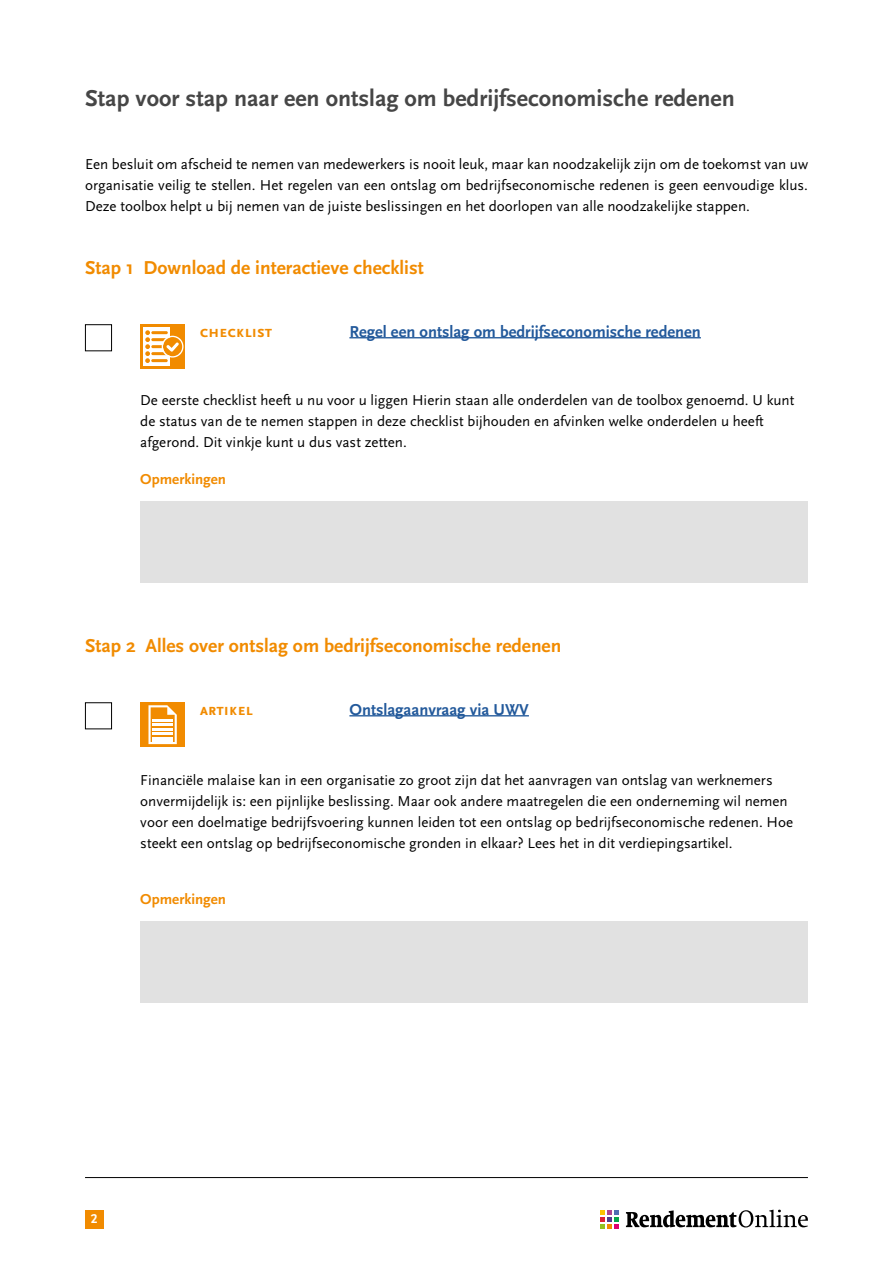
<style>
.page{position:relative;width:893px;height:1263px;background:#fff}
.page>*{position:absolute;margin:0;border:0;box-sizing:border-box;transform-origin:0 0}
.t1{font:700 24px "Scala Sans OT";color:#464646}
.t2{font:700 19.5px "Scala Sans OT";color:#f18b00}
.t3{font:700 16.5px "Scala Sans OT";color:#22599b}
.t4{font:700 16.5px "Scala Sans OT";color:#f18b00}
.t5{font:15px/21px "Scala Sans OT";color:#000}
.t6{font:700 15px "Scala Sans OT";color:#f18b00}
.t7{font:700 13.5px "Scala Sans OT";color:#fff}
</style>
<div class="page">
<hr style="left:85px;top:1177px;width:723px;height:1px;background:#000">
<div style="left:85px;top:1210px;width:18px;height:18px;background:#f18b00"></div>
<svg style="left:626px;top:1209px;width:182px;height:18px"></svg>
<svg style="left:601px;top:1210px;width:18px;height:19px"></svg>
<hr style="left:349px;top:337px;width:352px;height:1px;background:#22599b">
<hr style="left:349px;top:715px;width:180px;height:1px;background:#22599b">
<div style="left:140px;top:501px;width:668px;height:81px;background:#e1e1e1"></div>
<div style="left:140px;top:921px;width:668px;height:81px;background:#e1e1e1"></div>
<div style="left:85px;top:324px;width:27px;height:27px;border:1px solid #000"></div>
<div style="left:140px;top:324px;width:45px;height:45px;background:#f18b00"></div>
<div style="left:143px;top:327px;width:27px;height:39px;background:#fff"></div>
<hr style="left:151px;top:331px;width:17px;height:3px;background:#f18b00;border-radius:2px">
<hr style="left:151px;top:338px;width:17px;height:3px;background:#f18b00;border-radius:2px">
<hr style="left:151px;top:345px;width:17px;height:3px;background:#f18b00;border-radius:2px">
<hr style="left:151px;top:352px;width:17px;height:3px;background:#f18b00;border-radius:2px">
<hr style="left:151px;top:359px;width:17px;height:3px;background:#f18b00;border-radius:2px">
<svg style="left:145px;top:330px;width:5px;height:33px"></svg>
<svg style="left:162px;top:336px;width:22px;height:22px"></svg>
<div style="left:85px;top:702px;width:27px;height:27px;border:1px solid #000"></div>
<div style="left:140px;top:702px;width:45px;height:45px;background:#f18b00"></div>
<svg style="left:148px;top:705px;width:29px;height:39px"></svg>
<hr style="left:153px;top:733px;width:20px;height:2px;background:#fff">
<hr style="left:153px;top:724px;width:20px;height:2px;background:#fff">
<hr style="left:153px;top:728px;width:20px;height:2px;background:#fff">
<hr style="left:153px;top:719px;width:20px;height:2px;background:#fff">
<div style="left:153px;top:737px;width:20px;height:5px;background:#fff"></div>
<h1 class="t1" style="left:85px;top:85px;width:651px">Stap voor stap naar een ontslag om bedrijfseconomische redenen</h1>
<p class="t5" style="left:85px;top:154px;width:724px;text-align:justify">Een besluit om afscheid te nemen van medewerkers is nooit leuk, maar kan noodzakelijk zijn om de toekomst van uw organisatie veilig te stellen. Het regelen van een ontslag om bedrijfseconomische redenen is geen eenvoudige klus.<br>Deze toolbox helpt u bij nemen van de juiste beslissingen en het doorlopen van alle noodzakelijke stappen.</p>
<h2 class="t2" style="left:85px;top:257px;width:340px">Stap 1 Download de interactieve checklist</h2>
<p class="t4" style="left:200px;top:322px;width:74px">CHECKLIST</p>
<p class="t3" style="left:349px;top:322px;width:353px">Regel een ontslag om bedrijfseconomische redenen</p>
<p class="t5" style="left:140px;top:389px;width:656px">De eerste checklist heeft u nu voor u liggen Hierin staan alle onderdelen van de toolbox genoemd. U kunt de status van de te nemen stappen in deze checklist bijhouden en afvinken welke onderdelen u heeft afgerond. Dit vinkje kunt u dus vast zetten.</p>
<p class="t6" style="left:140px;top:471px;width:87px">Opmerkingen</p>
<h2 class="t2" style="left:85px;top:635px;width:478px">Stap 2 Alles over ontslag om bedrijfseconomische redenen</h2>
<p class="t4" style="left:200px;top:700px;width:55px">ARTIKEL</p>
<p class="t3" style="left:349px;top:700px;width:180px">Ontslagaanvraag via UWV</p>
<p class="t5" style="left:140px;top:770px;width:654px">Financiële malaise kan in een organisatie zo groot zijn dat het aanvragen van ontslag van werknemers onvermijdelijk is: een pijnlijke beslissing. Maar ook andere maatregelen die een onderneming wil nemen voor een doelmatige bedrijfsvoering kunnen leiden tot een ontslag op bedrijfseconomische redenen. Hoe steekt een ontslag op bedrijfseconomische gronden in elkaar? Lees het in dit verdiepingsartikel.</p>
<p class="t6" style="left:140px;top:891px;width:87px">Opmerkingen</p>
<p class="t7" style="left:91px;top:1211px;width:8px">2</p>
</div>
